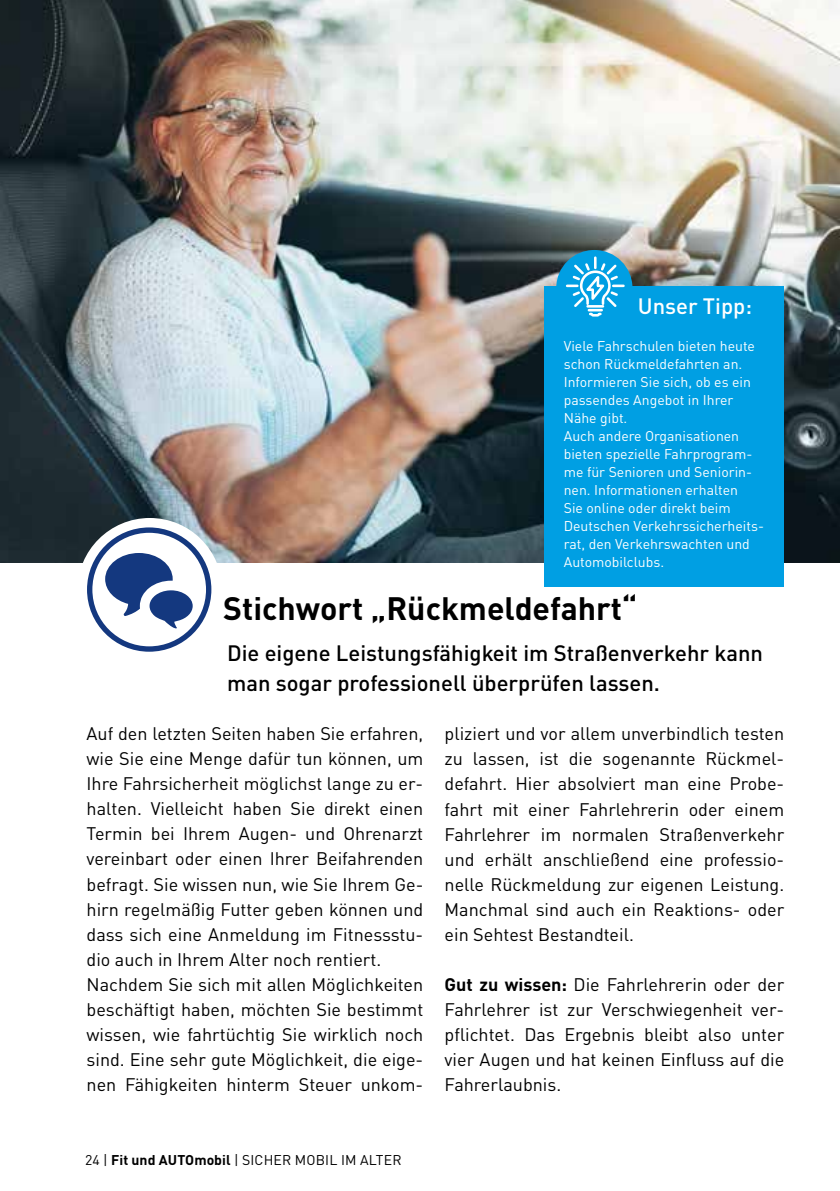
<style>
.page{position:relative;width:840px;height:1191px;background:#fff}
.page>*{position:absolute;margin:0;border:0;box-sizing:border-box;transform-origin:0 0}
.t1{font:700 32px "DINOT";color:#000}
.t2{font:500 22px/30px "DINOT";color:#000}
.t3{font:500 22px "DINOT";color:#fff}
.t4{font:18px/25px "DINOT";color:#000;text-align:justify}
.t5{font:14px/18px "DINOT";color:#fff}
.t6{font:14px "DINOT";letter-spacing:.01em;color:#000}
.s1{font-weight:700}
</style>
<div class="page">
<img style="left:0;top:0;width:839px;height:563px">
<svg style="left:77px;top:518px;width:145px;height:144px"></svg>
<div style="left:87px;top:527px;width:124px;height:124px;border:5px solid #14387f;border-radius:50%"></div>
<svg style="left:105px;top:553px;width:87px;height:75px"></svg>
<div style="left:544px;top:286px;width:239px;height:300px;background:#009fe3"></div>
<div style="left:556px;top:250px;width:76px;height:76px;background:#009fe3;border-radius:50%"></div>
<svg style="left:564px;top:255px;width:61px;height:62px"></svg>
<p class="t3" style="left:637px;top:292px;width:116px">Unser Tipp:</p>
<p class="t5" style="left:563px;top:336px;width:202px">Viele Fahrschulen bieten heute schon Rückmeldefahrten an.<br>Informieren Sie sich, ob es ein passendes Angebot in Ihrer<br>Nähe gibt.<br>Auch andere Organisationen bieten spezielle Fahrprogram&shy;me für Senioren und Seniorin&shy;nen. Informationen erhalten<br>Sie online oder direkt beim<br>Deutschen Verkehrssicherheits&shy;rat, den Verkehrswachten und<br>Automobilclubs.</p>
<h1 class="t1" style="left:223px;top:587px;width:415px">Stichwort „Rückmeldefahrt“</h1>
<p class="t2" style="left:227px;top:638px;width:537px">Die eigene Leistungsfähigkeit im Straßenverkehr kann man sogar professionell überprüfen lassen.</p>
<p class="t4" style="left:86px;top:720px;width:338px;text-align:left">Auf den letzten Seiten haben Sie erfahren, wie Sie eine Menge dafür tun können, um Ihre Fahrsicherheit möglichst lange zu er&shy;halten. Vielleicht haben Sie direkt einen Termin bei Ihrem Augen- und Ohrenarzt vereinbart oder einen Ihrer Beifahrenden befragt. Sie wissen nun, wie Sie Ihrem Ge&shy;hirn regelmäßig Futter geben können und dass sich eine Anmeldung im Fitnessstu&shy;dio auch in Ihrem Alter noch rentiert.<br>Nachdem Sie sich mit allen Möglichkeiten beschäftigt haben, möchten Sie bestimmt wissen, wie fahrtüchtig Sie wirklich noch sind. Eine sehr gute Möglichkeit, die eige&shy;nen Fähigkeiten hinterm Steuer unkom-</p>
<p class="t4" style="left:444px;top:720px;width:341px">pliziert und vor allem unverbindlich testen zu lassen, ist die sogenannte Rückmel&shy;defahrt. Hier absolviert man eine Probe&shy;fahrt mit einer Fahrlehrerin oder einem Fahrlehrer im normalen Straßenverkehr und erhält anschließend eine professio&shy;nelle Rückmeldung zur eigenen Leistung.<br>Manchmal sind auch ein Reaktions- oder ein Sehtest Bestandteil.</p>
<p class="t4" style="left:444px;top:970px;width:341px"><span class="s1">Gut zu wissen:</span> Die Fahrlehrerin oder der Fahrlehrer ist zur Verschwiegenheit ver&shy;pflichtet. Das Ergebnis bleibt also unter vier Augen und hat keinen Einfluss auf die Fahrerlaubnis.</p>
<p class="t6" style="left:85px;top:1150px;width:318px">24 | <span class="s1">Fit und AUTOmobil</span> | SICHER MOBIL IM ALTER</p>
</div>
